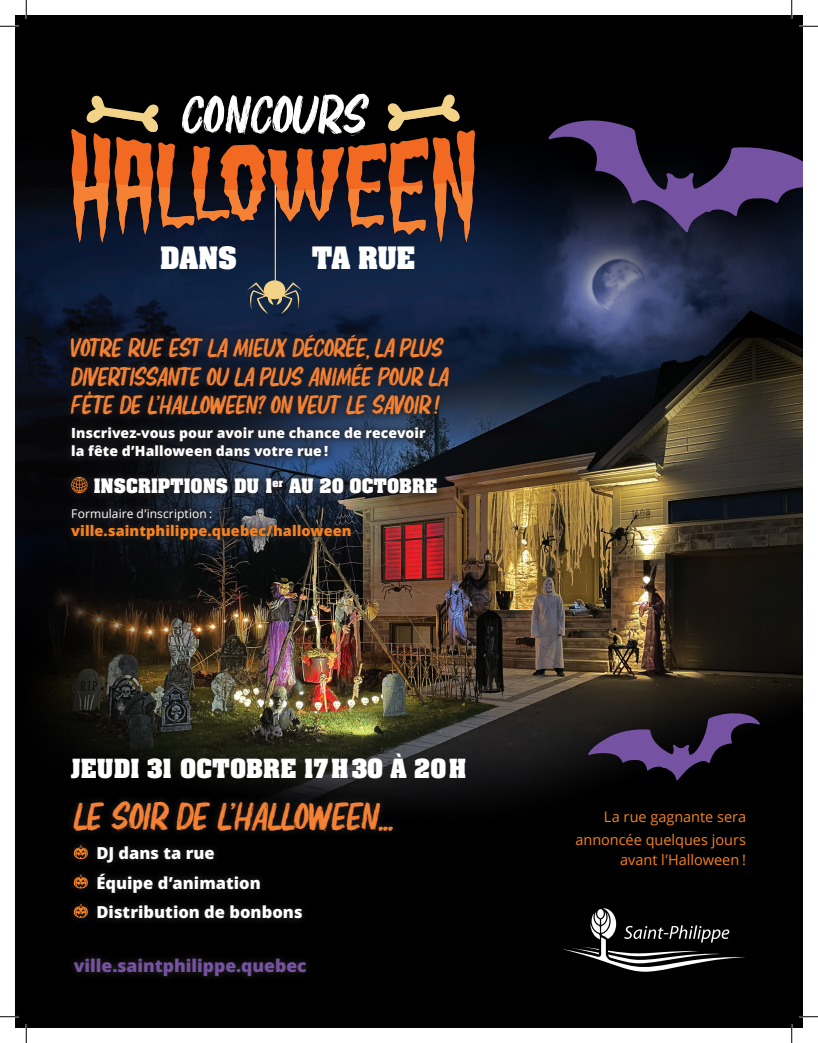
<style>
.page{position:relative;width:818px;height:1043px;background:#fff}
.page>*{position:absolute;margin:0;border:0;box-sizing:border-box;transform-origin:0 0}
.t1{font:54.5px "Elbrush";color:#fff}
.t2{font:38.88px "Elbrush";letter-spacing:-.01em;color:#f48134}
.t3{font:26.38px/28.2px "Elbrush";letter-spacing:-.015em;color:#f48134}
.t4{font:700 26.25px "Aachen";letter-spacing:-.02em;color:#fff}
.t5{font:700 22.5px "Aachen";letter-spacing:.01em;color:#fff}
.t6{font:800 17.5px "Open Sans";color:#7653a2}
.t7{font:700 17px "Aachen";color:#fff}
.t8{font:800 16.5px "Open Sans";color:#fff}
.t9{font:14.5px/23px "Open Sans";color:#f58220;text-align:right}
.t10{font:800 14.5px "Open Sans";letter-spacing:.005em;color:#f58220}
.t11{font:800 14px/18px "Open Sans";letter-spacing:.005em;color:#fff}
.t12{font:12px "Open Sans";letter-spacing:.005em;color:#fff}
</style>
<div class="page">
<div style="left:15px;top:15px;width:787px;height:1012px;background:#000001"></div>
<img style="left:15px;top:161px;width:787px;height:640px">
<div style="left:63px;top:327px;width:394px;height:220px;background:#231f20;opacity:.75"></div>
<svg style="left:71px;top:477px;width:17px;height:16px"></svg>
<div style="left:66px;top:793px;width:335px;height:190px;background:#231f20;opacity:.75"></div>
<svg style="left:74px;top:845px;width:14px;height:14px"></svg>
<svg style="left:74px;top:874px;width:14px;height:14px"></svg>
<svg style="left:74px;top:904px;width:14px;height:14px"></svg>
<svg style="left:562px;top:908px;width:183px;height:63px"></svg>
<img style="left:247px;top:243px;width:55px;height:71px">
<svg style="left:71px;top:94px;width:404px;height:149px"></svg>
<svg style="left:548px;top:120px;width:254px;height:112px"></svg>
<svg style="left:588px;top:712px;width:172px;height:68px"></svg>
<div style="left:369px;top:103px;width:13px;height:27px;background:#000001"></div>
<svg style="left:0;top:25px;width:19px;height:2px"></svg>
<svg style="left:799px;top:25px;width:19px;height:2px"></svg>
<svg style="left:0;top:1015px;width:19px;height:2px"></svg>
<svg style="left:799px;top:1015px;width:19px;height:2px"></svg>
<svg style="left:25px;top:0;width:2px;height:19px"></svg>
<svg style="left:25px;top:1024px;width:2px;height:18px"></svg>
<svg style="left:790px;top:0;width:2px;height:19px"></svg>
<svg style="left:790px;top:1024px;width:2px;height:18px"></svg>
<h1 class="t1" style="left:182px;top:85px;width:197px">CONCOURS:</h1>
<p class="t4" style="left:160px;top:239px;width:78px">DANS</p>
<p class="t4" style="left:312px;top:239px;width:104px">TA RUE</p>
<p class="t3" style="left:71px;top:335px;width:379px">VOTRE RUE EST LA MIEUX DÉCORÉE, LA PLUS<br>DIVERTISSANTE OU LA PLUS ANIMÉE POUR LA<br>FÊTE DE L’HALLOWEEN? ON VEUT LE SAVOIR !</p>
<p class="t11" style="left:71px;top:423px;width:356px">Inscrivez-vous pour avoir une chance de recevoir la fête d’Halloween dans votre rue !</p>
<p class="t7" style="left:94px;top:473px;width:345px">INSCRIPTIONS DU 1<sup>er</sup> AU 20 OCTOBRE</p>
<p class="t12" style="left:71px;top:505px;width:143px">Formulaire d’inscription :</p>
<p class="t10" style="left:71px;top:519px;width:282px">ville.saintphilippe.quebec/halloween</p>
<p class="t5" style="left:71px;top:752px;width:396px">JEUDI 31 OCTOBRE 17H30 À 20H</p>
<p class="t2" style="left:74px;top:795px;width:320px">LE SOIR DE L’HALLOWEEN...</p>
<p class="t8" style="left:96px;top:840px;width:120px">DJ dans ta rue</p>
<p class="t8" style="left:96px;top:870px;width:166px">Équipe d’animation</p>
<p class="t8" style="left:96px;top:899px;width:208px">Distribution de bonbons</p>
<p class="t6" style="left:74px;top:952px;width:234px">ville.saintphilippe.quebec</p>
<p class="t9" style="left:575px;top:804px;width:172px">La rue gagnante sera annoncée quelques jours</p>
<p class="t9" style="left:620px;top:848px;width:127px">avant l’Halloween !</p>
</div>
